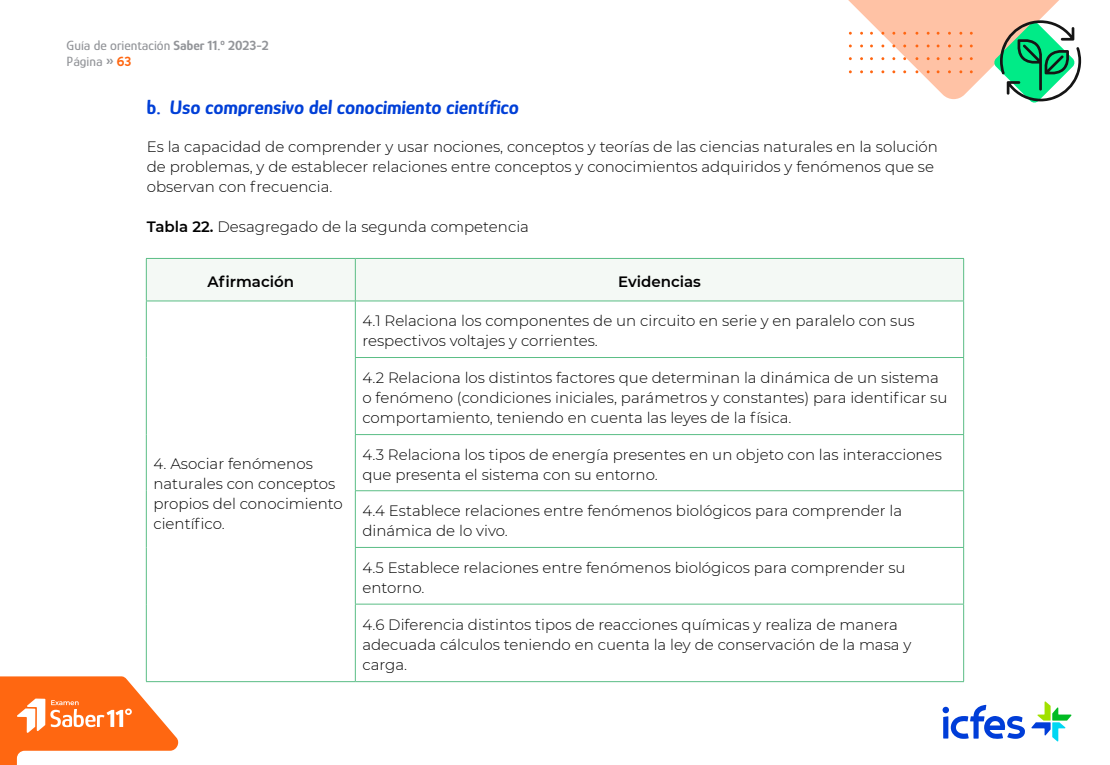
<style>
.page{position:relative;width:1110px;height:765px;background:#fff}
.page>*{position:absolute;margin:0;border:0;box-sizing:border-box;transform-origin:0 0}
.t1{font:700 20px "Glory";color:#003fd7}
.PARRAFO_GENERAL{font:300 15px/20px "Montserrat";color:#000}
.TABLAS_Y_FIGURAS{font:300 15px "Montserrat";color:#000}
.Encabezado{font:600 15px "Montserrat";color:#000}
.t2{font:500 13.75px/16.5px "Glory";color:#939599}
.s1{font-weight:700}
.s2{font-weight:700;color:#ff6711}
.s3{font-weight:600}
</style>
<div class="page">
<svg style="left:1031px;top:701px;width:40px;height:41px"></svg>
<svg style="left:942px;top:705px;width:82px;height:34px"></svg>
<svg style="left:0;top:676px;width:181px;height:89px"></svg>
<div style="left:147px;top:259px;width:816px;height:42px;background:#f4f9f5"></div>
<hr style="left:146px;top:258px;width:209px;height:1px;background:#5abd85">
<hr style="left:146px;top:259px;width:1px;height:42px;background:#5abd85">
<hr style="left:355px;top:258px;width:608px;height:1px;background:#5abd85">
<hr style="left:355px;top:259px;width:1px;height:42px;background:#5abd85">
<hr style="left:963px;top:259px;width:1px;height:42px;background:#5abd85">
<hr style="left:146px;top:301px;width:209px;height:1px;background:#5abd85">
<hr style="left:146px;top:301px;width:1px;height:57px;background:#5abd85">
<hr style="left:146px;top:358px;width:1px;height:77px;background:#5abd85">
<hr style="left:146px;top:435px;width:1px;height:56px;background:#5abd85">
<hr style="left:146px;top:491px;width:1px;height:56px;background:#5abd85">
<hr style="left:146px;top:547px;width:1px;height:57px;background:#5abd85">
<hr style="left:146px;top:604px;width:1px;height:77px;background:#5abd85">
<hr style="left:146px;top:681px;width:209px;height:1px;background:#5abd85">
<hr style="left:355px;top:301px;width:608px;height:1px;background:#5abd85">
<hr style="left:355px;top:301px;width:1px;height:56px;background:#5abd85">
<hr style="left:963px;top:301px;width:1px;height:56px;background:#5abd85">
<hr style="left:355px;top:357px;width:608px;height:1px;background:#5abd85">
<hr style="left:355px;top:358px;width:1px;height:76px;background:#5abd85">
<hr style="left:963px;top:358px;width:1px;height:76px;background:#5abd85">
<hr style="left:355px;top:434px;width:608px;height:1px;background:#5abd85">
<hr style="left:355px;top:435px;width:1px;height:55px;background:#5abd85">
<hr style="left:963px;top:435px;width:1px;height:55px;background:#5abd85">
<hr style="left:355px;top:490px;width:608px;height:1px;background:#5abd85">
<hr style="left:355px;top:491px;width:1px;height:56px;background:#5abd85">
<hr style="left:963px;top:491px;width:1px;height:56px;background:#5abd85">
<hr style="left:355px;top:547px;width:608px;height:1px;background:#5abd85">
<hr style="left:355px;top:548px;width:1px;height:56px;background:#5abd85">
<hr style="left:963px;top:548px;width:1px;height:56px;background:#5abd85">
<hr style="left:355px;top:604px;width:608px;height:1px;background:#5abd85">
<hr style="left:355px;top:604px;width:1px;height:77px;background:#5abd85">
<hr style="left:963px;top:604px;width:1px;height:77px;background:#5abd85">
<hr style="left:355px;top:681px;width:608px;height:1px;background:#5abd85">
<svg style="left:848px;top:0;width:234px;height:103px"></svg>
<p class="t2" style="left:67px;top:37px;width:204px">Guía de orientación <span class="s1">Saber 11.</span><sup>º</sup> <span class="s1">2023-2<br></span>Página <span class="s1">»</span> <span class="s2">63</span></p>
<p class="t1" style="left:147px;top:95px;width:375px">b. Uso comprensivo del conocimiento científico</p>
<p class="PARRAFO_GENERAL" style="left:147px;top:136px;width:792px">Es la capacidad de comprender y usar nociones, conceptos y teorías de las ciencias naturales en la solución de problemas, y de establecer relaciones entre conceptos y conocimientos adquiridos y fenómenos que se observan con frecuencia.</p>
<p class="TABLAS_Y_FIGURAS" style="left:147px;top:217px;width:384px"><span class="s3">Tabla 22.</span> Desagregado de la segunda competencia</p>
<p class="Encabezado" style="left:207px;top:271px;width:88px">Afirmación</p>
<p class="Encabezado" style="left:618px;top:271px;width:84px">Evidencias</p>
<p class="PARRAFO_GENERAL" style="left:153px;top:453px;width:191px">4. Asociar fenómenos naturales con conceptos propios del conocimiento científico.</p>
<p class="PARRAFO_GENERAL" style="left:362px;top:311px;width:553px">4.1 Relaciona los componentes de un circuito en serie y en paralelo con sus respectivos voltajes y corrientes.</p>
<p class="PARRAFO_GENERAL" style="left:362px;top:367px;width:586px">4.2 Relaciona los distintos factores que determinan la dinámica de un sistema o fenómeno (condiciones iniciales, parámetros y constantes) para identificar su comportamiento, teniendo en cuenta las leyes de la física.</p>
<p class="PARRAFO_GENERAL" style="left:362px;top:444px;width:581px">4.3 Relaciona los tipos de energía presentes en un objeto con las interacciones que presenta el sistema con su entorno.</p>
<p class="PARRAFO_GENERAL" style="left:362px;top:501px;width:541px">4.4 Establece relaciones entre fenómenos biológicos para comprender la dinámica de lo vivo.</p>
<p class="PARRAFO_GENERAL" style="left:362px;top:557px;width:544px">4.5 Establece relaciones entre fenómenos biológicos para comprender su entorno.</p>
<p class="PARRAFO_GENERAL" style="left:362px;top:614px;width:550px">4.6 Diferencia distintos tipos de reacciones químicas y realiza de manera adecuada cálculos teniendo en cuenta la ley de conservación de la masa y carga.</p>
</div>
